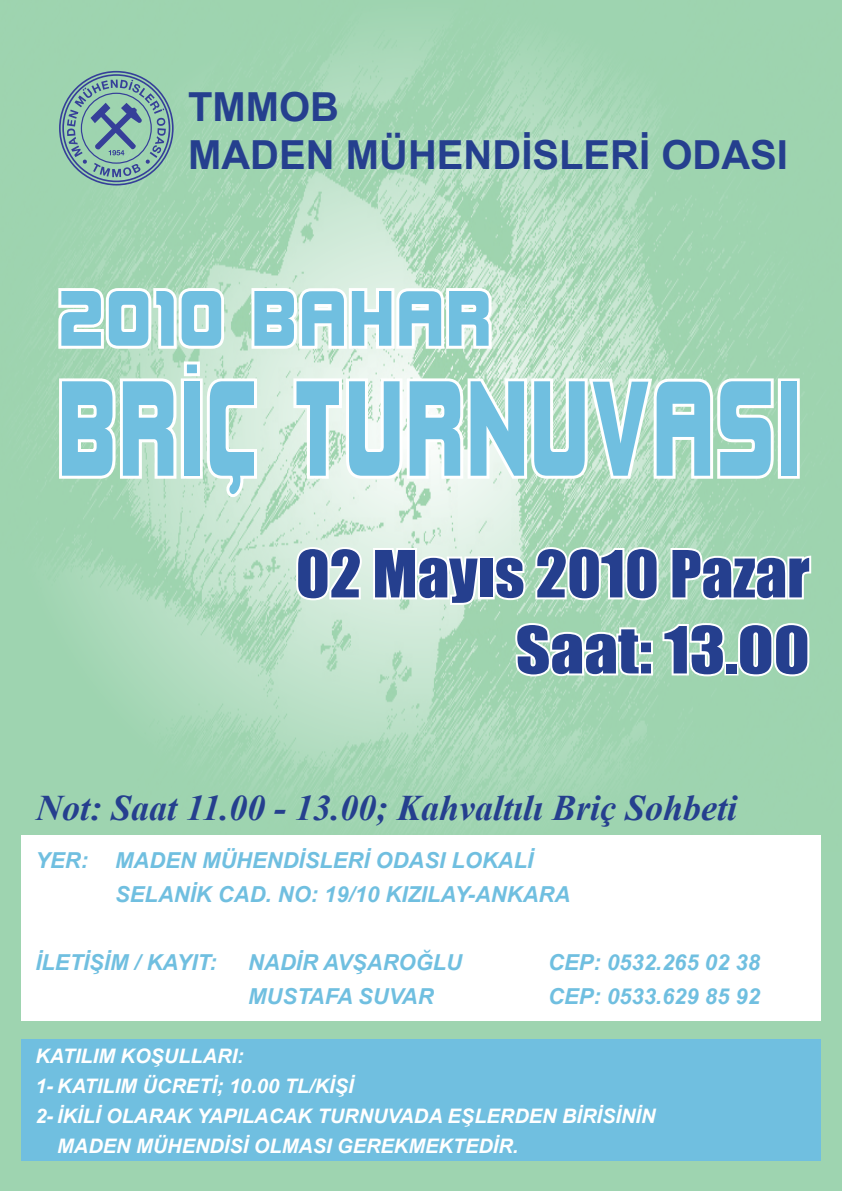
<style>
.page{position:relative;width:842px;height:1191px;background:#9ed4b0}
.page>*{position:absolute;margin:0;border:0;box-sizing:border-box;transform-origin:0 0}
.t1{font:124.2px "TR Kimberley";letter-spacing:.05em;color:#70bfe0;scale:.74 1}
.t2{font:72px "TR Kimberley";letter-spacing:.05em;color:#70bfe0}
.t3{font:60px/76px "TR Impact";color:#253f8e;text-align:right;scale:1.05 1}
.t4{font:700 40px/48px "Arial";color:#253f8e}
.t5{font:italic 700 36px "Times New Roman";color:#253f8e}
.t6{font:italic 700 22px/34px "Arial";color:#70bfe0}
.t7{font:italic 700 20px "Arial";color:#fff}
</style>
<div class="page">
<img style="left:48px;top:46px;width:743px;height:760px">
<svg style="left:59px;top:71px;width:115px;height:114px"></svg>
<svg style="left:55px;top:283px;width:172px;height:69px"></svg>
<svg style="left:248px;top:285px;width:247px;height:67px;background:#e6f3ea"></svg>
<svg style="left:56px;top:375px;width:123px;height:107px"></svg>
<div style="left:181px;top:378px;width:22px;height:101px;border:6px solid #fff"></div>
<svg style="left:204px;top:375px;width:56px;height:127px;background:#daeee0"></svg>
<svg style="left:290px;top:375px;width:487px;height:107px"></svg>
<div style="left:778px;top:378px;width:22px;height:101px;border:6px solid #fff"></div>
<div style="left:184px;top:361px;width:16px;height:15px;background:#70bfe0;border:3px solid #fff"></div>
<div style="left:21px;top:1039px;width:800px;height:122px;background:#70bfe0"></div>
<div style="left:21px;top:835px;width:800px;height:185px;background:#fff"></div>
<svg style="left:294px;top:536px;width:70px;height:66px;background:#e4f3e9"></svg>
<svg style="left:371px;top:508px;width:111px;height:112px;background:#e1f1e6"></svg>
<div style="left:478px;top:556px;width:17px;height:43px;border:4px solid #fff"></div>
<svg style="left:491px;top:536px;width:321px;height:156px"></svg>
<h3 class="t4" style="left:188px;top:84px;width:601px">TMMOB<br>MADEN MÜHENDİSLERİ ODASI</h3>
<h2 class="t2" style="left:59px;top:268px;width:433px">2010 BAHAR</h2>
<h1 class="t1" style="left:59px;top:341px;width:1002px">BRIÇ TURNUVASI</h1>
<h3 class="t3" style="left:296px;top:534px;width:491px">02 Mayıs 2010 Pazar<br>Saat: 13.00</h3>
<h3 class="t5" style="left:36px;top:783px;width:703px">Not: Saat 11.00 - 13.00; Kahvaltılı Briç Sohbeti</h3>
<p class="t6" style="left:115px;top:844px;width:457px;text-indent:-80px">YER: MADEN MÜHENDİSLERİ ODASI LOKALİ<br>SELANİK CAD. NO: 19/10 KIZILAY-ANKARA</p>
<p class="t6" style="left:35px;top:946px;width:183px">İLETİŞİM / KAYIT:</p>
<p class="t6" style="left:248px;top:946px;width:215px">NADİR AVŞAROĞLU</p>
<p class="t6" style="left:548px;top:946px;width:213px">CEP: 0532.265 02 38</p>
<p class="t6" style="left:248px;top:980px;width:187px">MUSTAFA SUVAR</p>
<p class="t6" style="left:548px;top:980px;width:213px">CEP: 0533.629 85 92</p>
<p class="t7" style="left:35px;top:1042px;width:210px">KATILIM KOŞULLARI:</p>
<p class="t7" style="left:35px;top:1072px;width:320px">1- KATILIM ÜCRETİ; 10.00 TL/KİŞİ</p>
<p class="t7" style="left:35px;top:1102px;width:621px">2- İKİLİ OLARAK YAPILACAK TURNUVADA EŞLERDEN BİRİSİNİN</p>
<p class="t7" style="left:57px;top:1132px;width:463px">MADEN MÜHENDİSİ OLMASI GEREKMEKTEDİR.</p>
</div>
